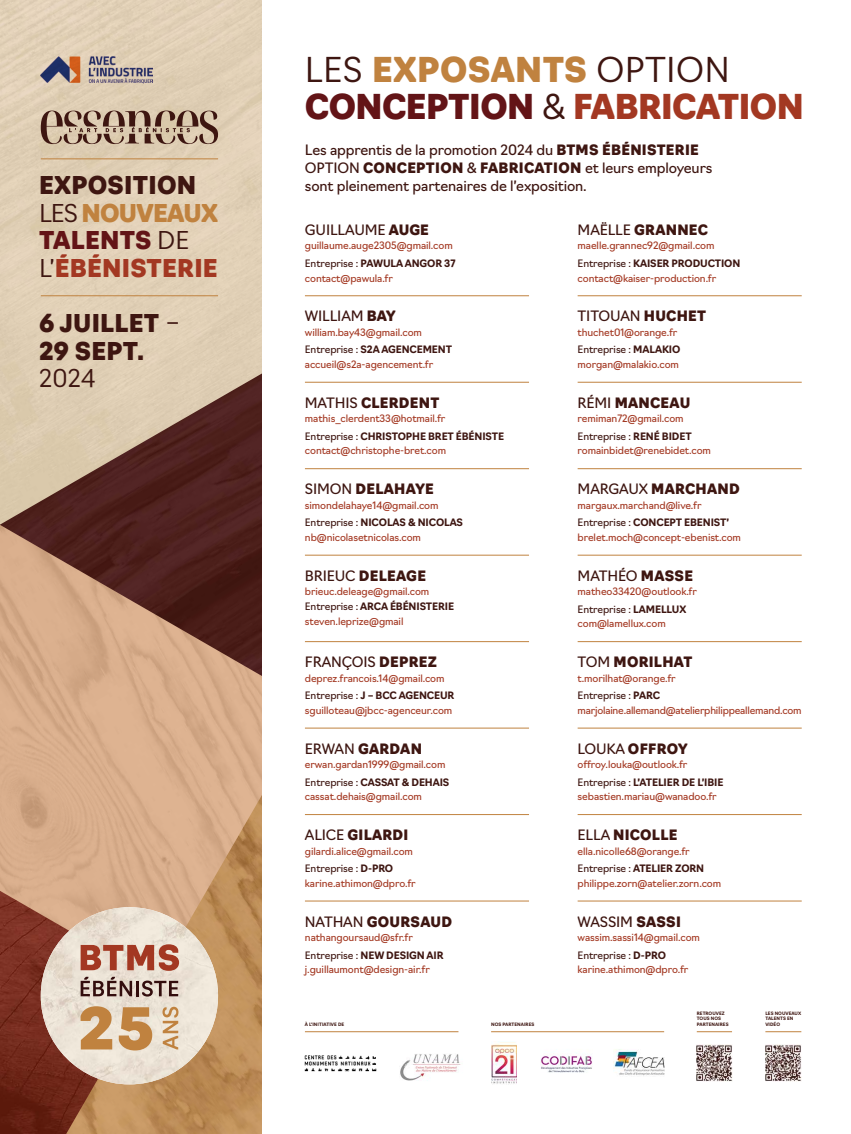
<style>
.page{position:relative;width:851px;height:1134px;background:#fff}
.page>*{position:absolute;margin:0;border:0;box-sizing:border-box;transform-origin:0 0}
.t1{font:900 33.5px/37.5px "Navigo";letter-spacing:-.015em;color:#a33822}
.t2{font:900 24px/27.5px "Navigo";letter-spacing:.01em;color:#a33822}
.t3{font:900 24px/27.5px "Navigo";letter-spacing:.01em;color:#3e1611}
.t4{font:300 24px "Navigo";color:#3e1611}
.t5{font:14px/18px "Navigo";letter-spacing:-.01em;color:#3e1611}
.t6{font:900 14px "Navigo";letter-spacing:.02em;color:#3e1611}
.t7{font:10px/17.4px "Navigo";letter-spacing:-.01em;color:#a33822}
.t8{font:700 4.5px/5.5px "Navigo";letter-spacing:.01em;color:#3e1611}
.s1{color:#3e1611}
.s2{font-weight:300;color:#3e1611}
.s3{color:#c0823f}
.s4{color:#631417}
.s5{font-weight:300}
.s6{font-weight:900}
.s7{font-weight:700;color:#3e1611}
.s8{font-weight:400}
</style>
<div class="page">
<img style="left:0;top:1042px;width:66px;height:92px">
<img style="left:0;top:0;width:262px;height:1042px">
<img style="left:66px;top:773px;width:196px;height:361px">
<hr style="left:305px;top:295px;width:224px;height:1px;background:#c0823f">
<hr style="left:577px;top:295px;width:224px;height:1px;background:#c0823f">
<hr style="left:305px;top:382px;width:224px;height:1px;background:#c0823f">
<hr style="left:577px;top:382px;width:224px;height:1px;background:#c0823f">
<hr style="left:305px;top:468px;width:224px;height:1px;background:#c0823f">
<hr style="left:577px;top:468px;width:224px;height:1px;background:#c0823f">
<hr style="left:305px;top:555px;width:224px;height:1px;background:#c0823f">
<hr style="left:577px;top:555px;width:224px;height:1px;background:#c0823f">
<hr style="left:305px;top:641px;width:224px;height:1px;background:#c0823f">
<hr style="left:577px;top:641px;width:224px;height:1px;background:#c0823f">
<hr style="left:305px;top:728px;width:224px;height:1px;background:#c0823f">
<hr style="left:577px;top:728px;width:224px;height:1px;background:#c0823f">
<hr style="left:305px;top:814px;width:224px;height:1px;background:#c0823f">
<hr style="left:577px;top:814px;width:224px;height:1px;background:#c0823f">
<hr style="left:305px;top:900px;width:224px;height:1px;background:#c0823f">
<hr style="left:577px;top:900px;width:224px;height:1px;background:#c0823f">
<svg style="left:41px;top:111px;width:177px;height:33px;background:#a78e7b"></svg>
<hr style="left:41px;top:295px;width:177px;height:1px;background:#c0823f">
<hr style="left:41px;top:158px;width:177px;height:1px;background:#c0823f">
<img style="left:41px;top:56px;width:111px;height:27px">
<img style="left:41px;top:907px;width:177px;height:177px;border-radius:89px">
<svg style="left:81px;top:977px;width:51px;height:19px"></svg>
<hr style="left:136px;top:981px;width:3px;height:15px;background:#330d0d">
<svg style="left:142px;top:980px;width:36px;height:16px"></svg>
<svg style="left:81px;top:1006px;width:31px;height:43px"></svg>
<svg style="left:119px;top:1007px;width:33px;height:43px"></svg>
<svg style="left:162px;top:1007px;width:16px;height:42px"></svg>
<svg style="left:81px;top:944px;width:98px;height:27px;background:#c17f6d"></svg>
<img style="left:400px;top:1054px;width:61px;height:27px">
<img style="left:540px;top:1055px;width:52px;height:18px">
<img style="left:491px;top:1042px;width:25px;height:42px">
<img style="left:613px;top:1049px;width:52px;height:27px">
<img style="left:304px;top:1055px;width:73px;height:17px">
<hr style="left:305px;top:1031px;width:153px;height:1px;background:#c0823f">
<hr style="left:491px;top:1031px;width:173px;height:1px;background:#c0823f">
<hr style="left:696px;top:1031px;width:36px;height:1px;background:#c0823f">
<hr style="left:765px;top:1031px;width:36px;height:1px;background:#c0823f">
<img style="left:696px;top:1045px;width:36px;height:36px">
<img style="left:765px;top:1045px;width:36px;height:36px">
<h2 class="t2" style="left:39px;top:172px;width:180px"><span class="s1">EXPOSITION<br></span><span class="s2">LES</span> <span class="s3">NOUVEAUX<br></span><span class="s4">TALENTS</span> <span class="s2">DE<br>L’</span>ÉBÉNISTERIE</h2>
<h2 class="t3" style="left:39px;top:310px;width:142px">6 JUILLET <span class="s5">–<br></span>29 SEPT.</h2>
<h2 class="t4" style="left:39px;top:364px;width:58px">2024</h2>
<h1 class="t1" style="left:305px;top:51px;width:500px"><span class="s2">LES</span> <span class="s3">EXPOSANTS</span> <span class="s2">OPTION<br></span><span class="s4">CONCEPTION</span> <span class="s2">&amp;</span> FABRICATION</h1>
<h3 class="t5" style="left:305px;top:142px;width:409px">Les apprentis de la promotion 2024 du <span class="s6">BTMS ÉBÉNISTERIE<br></span>OPTION <span class="s6">CONCEPTION</span> &amp; <span class="s6">FABRICATION</span> et leurs employeurs sont pleinement partenaires de l’exposition.</h3>
<h3 class="t5" style="left:305px;top:221px;width:125px">GUILLAUME <span class="s6">AUGE</span></h3>
<p class="t7" style="left:305px;top:237px;width:152px">guillaume.auge2305@gmail.com<br><span class="s1">Entreprise :</span> <span class="s7">PAWULA ANGOR 37</span></p>
<p class="t7" style="left:305px;top:269px;width:89px">contact@pawula.fr</p>
<h3 class="t6" style="left:577px;top:222px;width:132px"><span class="s8">MAËLLE</span> GRANNEC</h3>
<p class="t7" style="left:577px;top:237px;width:164px">maelle.grannec92@gmail.com<br><span class="s1">Entreprise :</span> <span class="s7">KAISER PRODUCTION</span></p>
<p class="t7" style="left:577px;top:269px;width:140px">contact@kaiser-production.fr</p>
<h3 class="t5" style="left:305px;top:308px;width:92px">WILLIAM <span class="s6">BAY</span></h3>
<p class="t7" style="left:305px;top:324px;width:149px">william.bay43@gmail.com<br><span class="s1">Entreprise :</span> <span class="s7">S2A AGENCEMENT</span></p>
<p class="t7" style="left:305px;top:356px;width:130px">accueil@s2a-agencement.fr</p>
<h3 class="t6" style="left:305px;top:395px;width:136px"><span class="s8">MATHIS</span> CLERDENT</h3>
<p class="t7" style="left:305px;top:410px;width:200px">mathis_clerdent33@hotmail.fr<br><span class="s1">Entreprise :</span> <span class="s7">CHRISTOPHE BRET ÉBÉNISTE</span></p>
<p class="t7" style="left:305px;top:442px;width:143px">contact@christophe-bret.com</p>
<h3 class="t6" style="left:305px;top:481px;width:130px"><span class="s8">SIMON</span> DELAHAYE</h3>
<p class="t7" style="left:305px;top:497px;width:160px">simondelahaye14@gmail.com<br><span class="s1">Entreprise :</span> <span class="s7">NICOLAS &amp; NICOLAS</span></p>
<p class="t7" style="left:305px;top:529px;width:117px">nb@nicolasetnicolas.com</p>
<h3 class="t6" style="left:305px;top:567px;width:122px"><span class="s8">BRIEUC</span> DELEAGE</h3>
<p class="t7" style="left:305px;top:585px;width:151px;line-height:14.6px">brieuc.deleage@gmail.com<br><span class="s1">Entreprise :</span> <span class="s7">ARCA ÉBÉNISTERIE </span>steven.leprize@gmail</p>
<h3 class="t5" style="left:305px;top:653px;width:134px">FRANÇOIS <span class="s6">DEPREZ</span></h3>
<p class="t7" style="left:305px;top:670px;width:151px">deprez.francois.14@gmail.com<br><span class="s1">Entreprise :</span> <span class="s7">J – BCC AGENCEUR</span></p>
<p class="t7" style="left:305px;top:702px;width:149px">sguilloteau@jbcc-agenceur.com</p>
<h3 class="t6" style="left:305px;top:740px;width:118px"><span class="s8">ERWAN</span> GARDAN</h3>
<p class="t7" style="left:305px;top:756px;width:146px">erwan.gardan1999@gmail.com<br><span class="s1">Entreprise :</span> <span class="s7">CASSAT &amp; DEHAIS</span></p>
<p class="t7" style="left:305px;top:788px;width:119px">cassat.dehais@gmail.com</p>
<h3 class="t6" style="left:305px;top:827px;width:105px"><span class="s8">ALICE</span> GILARDI</h3>
<p class="t7" style="left:305px;top:843px;width:110px">gilardi.alice@gmail.com<br><span class="s1">Entreprise :</span> <span class="s7">D-PRO</span></p>
<p class="t7" style="left:305px;top:875px;width:112px">karine.athimon@dpro.fr</p>
<h3 class="t6" style="left:305px;top:913px;width:149px"><span class="s8">NATHAN</span> GOURSAUD</h3>
<p class="t7" style="left:305px;top:929px;width:140px">nathangoursaud@sfr.fr<br><span class="s1">Entreprise :</span> <span class="s7">NEW DESIGN AIR</span></p>
<p class="t7" style="left:305px;top:961px;width:126px">j.guillaumont@design-air.fr</p>
<h3 class="t5" style="left:577px;top:308px;width:130px">TITOUAN <span class="s6">HUCHET</span></h3>
<p class="t7" style="left:577px;top:324px;width:104px">thuchet01@orange.fr<br><span class="s1">Entreprise :</span> <span class="s7">MALAKIO</span></p>
<p class="t7" style="left:577px;top:356px;width:103px">morgan@malakio.com</p>
<h3 class="t6" style="left:577px;top:395px;width:114px"><span class="s8">RÉMI</span> MANCEAU</h3>
<p class="t7" style="left:577px;top:410px;width:116px">remiman72@gmail.com<br><span class="s1">Entreprise :</span> <span class="s7">RENÉ BIDET</span></p>
<p class="t7" style="left:577px;top:442px;width:135px">romainbidet@renebidet.com</p>
<h3 class="t6" style="left:577px;top:481px;width:164px"><span class="s8">MARGAUX</span> MARCHAND</h3>
<p class="t7" style="left:577px;top:497px;width:153px">margaux.marchand@live.fr<br><span class="s1">Entreprise :</span> <span class="s7">CONCEPT EBENIST’</span></p>
<p class="t7" style="left:577px;top:529px;width:165px">brelet.moch@concept-ebenist.com</p>
<h3 class="t5" style="left:577px;top:567px;width:117px">MATHÉO <span class="s6">MASSE</span></h3>
<p class="t7" style="left:577px;top:583px;width:121px">matheo33420@outlook.fr<br><span class="s1">Entreprise :</span> <span class="s7">LAMELLUX</span></p>
<p class="t7" style="left:577px;top:615px;width:90px">com@lamellux.com</p>
<h3 class="t6" style="left:577px;top:654px;width:116px"><span class="s8">TOM</span> MORILHAT</h3>
<p class="t7" style="left:577px;top:670px;width:100px">t.morilhat@orange.fr<br><span class="s1">Entreprise :</span> <span class="s7">PARC</span></p>
<p class="t7" style="left:577px;top:702px;width:225px">marjolaine.allemand@atelierphilippeallemand.com</p>
<h3 class="t6" style="left:577px;top:740px;width:111px"><span class="s8">LOUKA</span> OFFROY</h3>
<p class="t7" style="left:577px;top:756px;width:147px">offroy.louka@outlook.fr<br><span class="s1">Entreprise :</span> <span class="s7">L’ATELIER DE L’IBIE</span></p>
<p class="t7" style="left:577px;top:788px;width:140px">sebastien.mariau@wanadoo.fr</p>
<h3 class="t6" style="left:577px;top:827px;width:101px"><span class="s8">ELLA</span> NICOLLE</h3>
<p class="t7" style="left:577px;top:843px;width:128px">ella.nicolle68@orange.fr<br><span class="s1">Entreprise :</span> <span class="s7">ATELIER ZORN</span></p>
<p class="t7" style="left:577px;top:875px;width:145px">philippe.zorn@atelier.zorn.com</p>
<h3 class="t5" style="left:577px;top:913px;width:105px">WASSIM <span class="s6">SASSI</span></h3>
<p class="t7" style="left:577px;top:929px;width:124px">wassim.sassi14@gmail.com<br><span class="s1">Entreprise :</span> <span class="s7">D-PRO</span></p>
<p class="t7" style="left:577px;top:961px;width:112px">karine.athimon@dpro.fr</p>
<p class="t8" style="left:305px;top:1021px;width:41px">À L’INITIATIVE DE</p>
<p class="t8" style="left:491px;top:1021px;width:45px">NOS PARTENAIRES</p>
<p class="t8" style="left:696px;top:1010px;width:33px">RETROUVEZ<br>TOUS NOS<br>PARTENAIRES</p>
<p class="t8" style="left:765px;top:1010px;width:37px">LES NOUVEAUX<br>TALENTS EN<br>VIDÉO</p>
</div>
